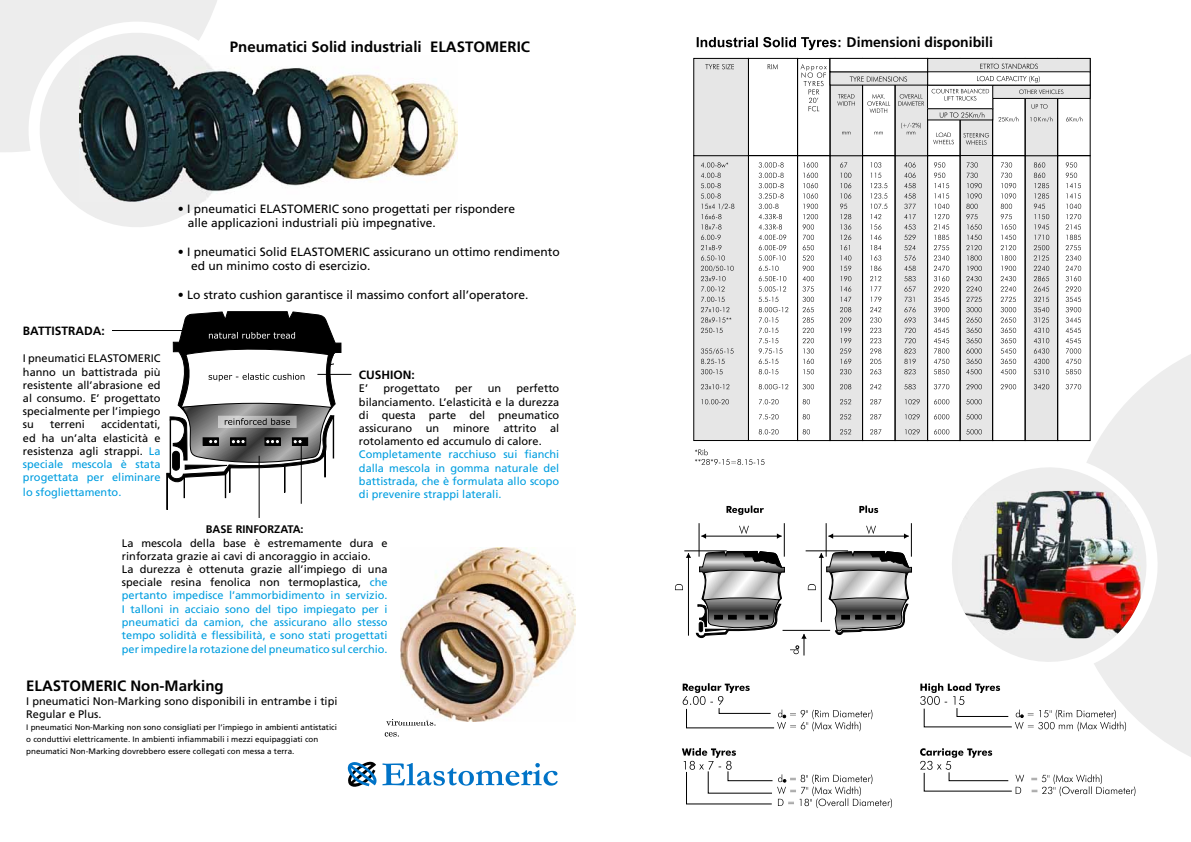
<style>
.page{position:relative;width:1191px;height:842px;background:#fff}
.page>*{position:absolute;margin:0;border:0;box-sizing:border-box;transform-origin:0 0}
.t1{font:700 15px "Frutiger";color:#000}
.t2{font:700 14px "Frutiger";color:#000}
.t3{font:12px/14.4px "Frutiger";color:#000}
.t4{font:700 12px "Frutiger";color:#000}
.t5{font:11px/13.2px "Frutiger";color:#009ee0;text-align:justify}
.t6{font:11px/13.2px "Frutiger";color:#000;text-align:justify}
.t7{font:700 11px "Frutiger";color:#000}
.t8{font:8px/12px "Frutiger";color:#000}
.s1{color:#009ee0}
.s2{color:#000}
</style>
<div class="page">
<svg style="left:1086px;top:331px;width:105px;height:426px;fill:#ededed"></svg>
<svg style="left:952px;top:457px;width:204px;height:215px;fill:#eeeded"></svg>
<img style="left:958px;top:491px;width:182px;height:147px">
<hr style="left:94px;top:330px;width:97px;height:1px;background:#000">
<div style="left:167px;top:473px;width:1px;height:37px;border:1px solid #000"></div>
<hr style="left:259px;top:456px;width:1px;height:62px;background:#000">
<hr style="left:301px;top:445px;width:1px;height:59px;background:#000">
<svg style="left:167px;top:311px;width:185px;height:187px"></svg>
<hr style="left:317px;top:374px;width:34px;height:1px;background:#000">
<div style="left:830px;top:156px;width:32px;height:285px;background:#e6e6e6"></div>
<div style="left:693px;top:156px;width:55px;height:284px;background:#e6e6e6"></div>
<div style="left:1025px;top:156px;width:32px;height:285px;background:#e6e6e6"></div>
<div style="left:1025px;top:58px;width:32px;height:98px;background:#e6e6e6"></div>
<div style="left:1025px;top:58px;width:32px;height:98px;border:1px solid #000"></div>
<div style="left:960px;top:58px;width:32px;height:98px;background:#e6e6e6"></div>
<div style="left:960px;top:58px;width:32px;height:98px;border:1px solid #000"></div>
<div style="left:960px;top:156px;width:32px;height:285px;background:#e6e6e6"></div>
<div style="left:895px;top:156px;width:32px;height:285px;background:#e6e6e6"></div>
<div style="left:895px;top:58px;width:32px;height:98px;background:#e6e6e6"></div>
<div style="left:895px;top:58px;width:32px;height:98px;border:1px solid #000"></div>
<div style="left:830px;top:58px;width:32px;height:98px;background:#e6e6e6"></div>
<div style="left:830px;top:58px;width:32px;height:98px;border:1px solid #000"></div>
<div style="left:693px;top:58px;width:55px;height:98px;background:#e6e6e6"></div>
<div style="left:693px;top:58px;width:55px;height:98px;border:1px solid #000"></div>
<hr style="left:701px;top:536px;width:80px;height:1px;background:#000">
<svg style="left:701px;top:533px;width:5px;height:6px"></svg>
<svg style="left:777px;top:533px;width:4px;height:6px"></svg>
<hr style="left:828px;top:536px;width:80px;height:1px;background:#000">
<svg style="left:828px;top:533px;width:5px;height:6px"></svg>
<svg style="left:904px;top:533px;width:4px;height:6px"></svg>
<hr style="left:699px;top:523px;width:1px;height:34px;background:#000">
<hr style="left:826px;top:523px;width:1px;height:34px;background:#000">
<hr style="left:784px;top:523px;width:1px;height:34px;background:#000">
<hr style="left:911px;top:523px;width:1px;height:34px;background:#000">
<hr style="left:782px;top:630px;width:48px;height:1px;background:#000">
<svg style="left:739px;top:525px;width:10px;height:9px"></svg>
<svg style="left:866px;top:525px;width:10px;height:9px"></svg>
<svg style="left:675px;top:551px;width:109px;height:88px"></svg>
<svg style="left:790px;top:551px;width:121px;height:104px"></svg>
<svg style="left:726px;top:505px;width:37px;height:10px"></svg>
<svg style="left:859px;top:505px;width:19px;height:8px"></svg>
<svg style="left:682px;top:683px;width:190px;height:48px"></svg>
<svg style="left:920px;top:683px;width:206px;height:48px"></svg>
<svg style="left:920px;top:748px;width:215px;height:48px"></svg>
<svg style="left:682px;top:748px;width:210px;height:60px"></svg>
<div style="left:927px;top:58px;width:33px;height:98px;border:1px solid #000"></div>
<div style="left:862px;top:58px;width:33px;height:98px;border:1px solid #000"></div>
<div style="left:797px;top:58px;width:33px;height:98px;border:1px solid #000"></div>
<div style="left:748px;top:58px;width:49px;height:98px;border:1px solid #000"></div>
<svg style="left:705px;top:64px;width:29px;height:5px"></svg>
<svg style="left:767px;top:64px;width:11px;height:5px"></svg>
<svg style="left:800px;top:64px;width:26px;height:47px"></svg>
<svg style="left:898px;top:94px;width:26px;height:40px"></svg>
<svg style="left:695px;top:449px;width:69px;height:16px"></svg>
<div style="left:992px;top:58px;width:33px;height:98px;border:1px solid #000"></div>
<svg style="left:963px;top:133px;width:26px;height:12px"></svg>
<div style="left:1057px;top:58px;width:33px;height:98px;border:1px solid #000"></div>
<svg style="left:1031px;top:104px;width:16px;height:5px"></svg>
<div style="left:927px;top:85px;width:65px;height:24px;background:#fff"></div>
<div style="left:927px;top:85px;width:65px;height:24px;border:1px solid #000"></div>
<div style="left:927px;top:109px;width:65px;height:11px;background:#e6e6e6"></div>
<svg style="left:931px;top:89px;width:58px;height:12px"></svg>
<div style="left:992px;top:85px;width:98px;height:13px;background:#e6e6e6"></div>
<div style="left:992px;top:85px;width:98px;height:14px;border:1px solid #000"></div>
<svg style="left:1019px;top:90px;width:44px;height:4px"></svg>
<div style="left:927px;top:58px;width:163px;height:14px;background:#e6e6e6"></div>
<div style="left:927px;top:58px;width:163px;height:14px;border:1px solid #000"></div>
<div style="left:927px;top:72px;width:163px;height:13px;background:#fff"></div>
<svg style="left:977px;top:76px;width:62px;height:7px"></svg>
<svg style="left:933px;top:133px;width:21px;height:11px"></svg>
<svg style="left:1030px;top:117px;width:22px;height:5px"></svg>
<svg style="left:1066px;top:117px;width:16px;height:5px"></svg>
<svg style="left:939px;top:112px;width:45px;height:6px"></svg>
<svg style="left:998px;top:117px;width:20px;height:5px"></svg>
<svg style="left:837px;top:94px;width:18px;height:40px"></svg>
<svg style="left:867px;top:94px;width:23px;height:40px"></svg>
<div style="left:830px;top:72px;width:97px;height:13px;background:#e6e6e6"></div>
<div style="left:830px;top:58px;width:97px;height:14px;background:#fff"></div>
<div style="left:830px;top:58px;width:97px;height:14px;border:1px solid #000"></div>
<svg style="left:849px;top:76px;width:58px;height:6px"></svg>
<svg style="left:980px;top:64px;width:57px;height:5px"></svg>
<div style="left:0;top:0;width:217px;height:152px;background:#ededed"></div>
<svg style="left:30px;top:23px;width:187px;height:204px;fill:#ededed"></svg>
<img style="left:79px;top:55px;width:378px;height:146px">
<svg style="left:347px;top:761px;width:211px;height:26px"></svg>
<svg style="left:386px;top:719px;width:49px;height:7px"></svg>
<svg style="left:385px;top:732px;width:14px;height:4px"></svg>
<img style="left:401px;top:547px;width:174px;height:174px">
<svg style="left:700px;top:162px;width:381px;height:272px"></svg>
<svg style="left:696px;top:37px;width:145px;height:13px"></svg>
<div style="left:75px;top:328px;width:36px;height:7px;background:#fff"></div>
<div style="left:334px;top:354px;width:49px;height:12px;background:#fff"></div>
<h1 class="t1" style="left:230px;top:38px;width:302px">Pneumatici Solid industriali ELASTOMERIC</h1>
<p class="t4" style="left:23px;top:324px;width:83px">BATTISTRADA:</p>
<p class="t6" style="left:23px;top:352px;width:139px">I pneumatici ELASTOMERIC hanno un battistrada più resistente all’abrasione ed al consumo. E’ progettato specialmente per l’impiego su</p>
<p class="t6" style="left:23px;top:418px;width:139px;text-indent:78px">accidentati, ed ha un’alta elasticità e resistenza agli strappi. <span class="s1">La speciale mescola è stata progettata per eliminare</span></p>
<p class="t5" style="left:23px;top:485px;width:100px">lo sfogliettamento.</p>
<p class="t6" style="left:50px;top:418px;width:36px">terreni</p>
<p class="t3" style="left:188px;top:201px;width:329px;text-indent:-10px">• I pneumatici ELASTOMERIC sono progettati per rispondere alle applicazioni industriali più impegnative.</p>
<p class="t3" style="left:191px;top:244px;width:370px;text-indent:-13px">• I pneumatici Solid ELASTOMERIC assicurano un ottimo rendimento ed un minimo costo di esercizio.</p>
<p class="t3" style="left:178px;top:288px;width:352px">• Lo strato cushion garantisce il massimo confort all’operatore.</p>
<p class="t4" style="left:359px;top:368px;width:58px">CUSHION:</p>
<p class="t6" style="left:359px;top:382px;width:11px">E’</p>
<p class="t6" style="left:383px;top:382px;width:58px">progettato</p>
<p class="t6" style="left:455px;top:382px;width:19px">per</p>
<p class="t6" style="left:488px;top:382px;width:15px">un</p>
<p class="t6" style="left:359px;top:382px;width:202px;text-indent:158px">perfetto bilanciamento. L’elasticità e la durezza di questa parte del pneumatico assicurano un minore attrito al rotolamento ed accumulo di calore.</p>
<p class="t5" style="left:359px;top:448px;width:202px">Completamente racchiuso sui fianchi dalla mescola in gomma naturale del battistrada, che è formulata allo scopo di prevenire strappi laterali.</p>
<p class="t7" style="left:206px;top:523px;width:99px">BASE RINFORZATA:</p>
<p class="t5" style="left:122px;top:536px;width:267px;text-align:left"><span class="s2">La mescola della base è estremamente dura e rinforzata grazie ai cavi di ancoraggio in acciaio.<br>La durezza è ottenuta grazie all’impiego di una speciale resina fenolica non termoplastica,</span> che pertanto impedisce l’ammorbidimento in servizio.<br>I talloni in acciaio sono del tipo impiegato per i pneumatici da camion, che assicurano allo stesso tempo solidità e flessibilità, e sono stati progettati</p>
<p class="t5" style="left:122px;top:643px;width:267px">per impedire la rotazione del pneumatico sul cerchio.</p>
<h1 class="t1" style="left:26px;top:677px;width:199px">ELASTOMERIC Non-Marking</h1>
<p class="t6" style="left:26px;top:694px;width:313px">I pneumatici Non-Marking sono disponibili in entrambe i tipi<br>Regular e Plus.</p>
<p class="t8" style="left:26px;top:721px;width:312px">I pneumatici Non-Marking non sono consigliati per l’impiego in ambienti antistatici o conduttivi elettricamente. In ambienti infiammabili i mezzi equipaggiati con pneumatici Non-Marking dovrebbero essere collegati con messa a terra.</p>
<p class="t2" style="left:846px;top:34px;width:148px">Dimensioni disponibili</p>
</div>
